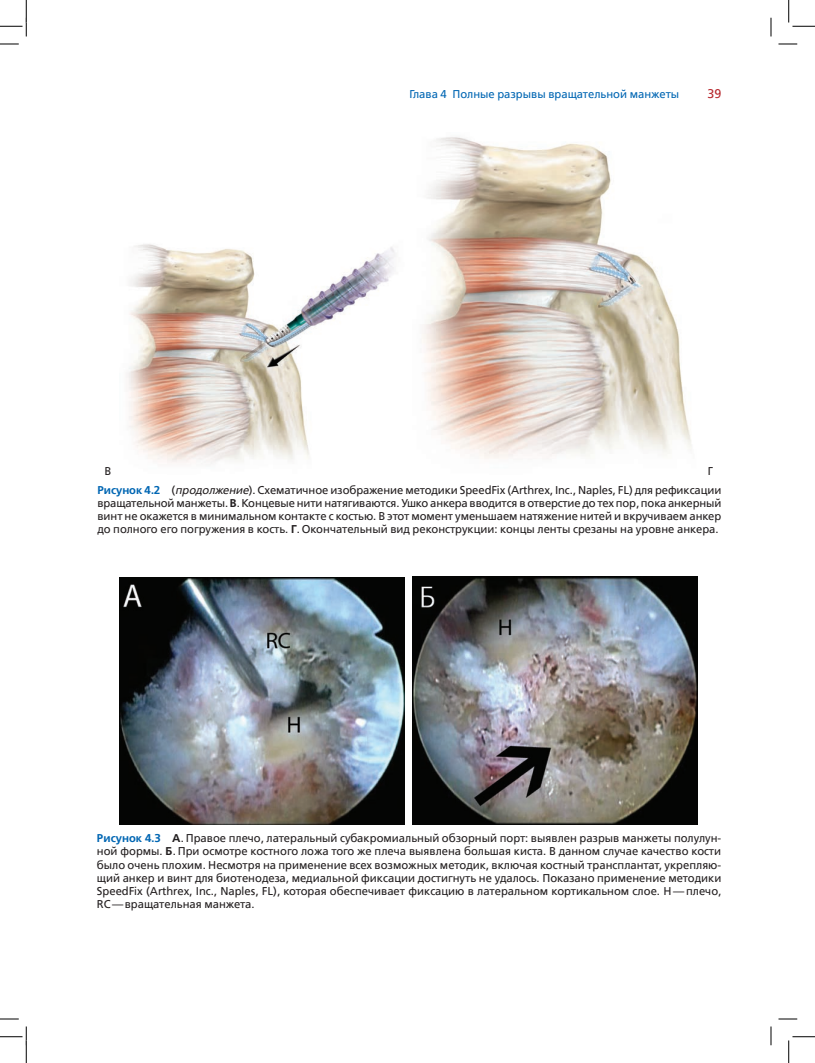
<style>
.page{position:relative;width:815px;height:1063px;background:#fff}
.page>*{position:absolute;margin:0;border:0;box-sizing:border-box;transform-origin:0 0}
.t1{font:12.5px "Free Set C";color:#b7282e}
.t2{font:11.25px/13.1px "Free Set C";color:#231f20;text-align:justify}
.t3{font:11.25px "Free Set C";color:#0166b3}
.s1{font-weight:700;color:#0166b3}
.s2{font-style:italic}
.s3{font-weight:700}
</style>
<div class="page">
<img style="left:127px;top:244px;width:268px;height:220px">
<img style="left:422px;top:137px;width:270px;height:322px">
<img style="left:119px;top:577px;width:285px;height:247px">
<img style="left:412px;top:577px;width:285px;height:247px">
<svg style="left:0;top:43px;width:19px;height:2px"></svg>
<svg style="left:778px;top:43px;width:19px;height:2px"></svg>
<svg style="left:0;top:1018px;width:19px;height:1px"></svg>
<svg style="left:778px;top:1018px;width:19px;height:1px"></svg>
<svg style="left:770px;top:18px;width:1px;height:18px"></svg>
<svg style="left:770px;top:1026px;width:1px;height:19px"></svg>
<svg style="left:0;top:0;width:27px;height:36px"></svg>
<svg style="left:0;top:1026px;width:27px;height:36px"></svg>
<svg style="left:788px;top:0;width:26px;height:27px"></svg>
<svg style="left:788px;top:1036px;width:26px;height:26px"></svg>
<p class="t3" style="left:409px;top:88px;width:271px">Глава 4 Полные разрывы вращательной манжеты</p>
<p class="t1" style="left:707px;top:87px;width:15px">39</p>
<p class="t2" style="left:97px;top:461px;width:625px;line-height:19.1px;text-indent:610px">Г<br><span class="s1">Рисунок 4.2</span> (<span class="s2">продолжение</span>). Схематичное изображение методики SpeedFix (Arthrex, Inc., Naples, FL) для рефиксации</p>
<p class="t2" style="left:97px;top:496px;width:625px">вращательной манжеты. <span class="s3">В</span>. Концевые нити натягиваются. Ушко анкера вводится в отверстие до тех пор, пока анкерный винт не окажется в минимальном контакте с костью. В этот момент уменьшаем натяжение нитей и вкручиваем анкер до полного его погружения в кость. <span class="s3">Г</span>. Окончательный вид реконструкции: концы ленты срезаны на уровне анкера.</p>
<p class="t2" style="left:104px;top:464px;width:8px">В</p>
<p class="t2" style="left:97px;top:831px;width:625px"><span class="s1">Рисунок 4.3</span> <span class="s3">А</span>. Правое плечо, латеральный субакромиальный обзорный порт: выявлен разрыв манжеты полулун&shy;ной формы. <span class="s3">Б</span>. При осмотре костного ложа того же плеча выявлена большая киста. В данном случае качество кости было очень плохим. Несмотря на применение всех возможных методик, включая костный трансплантат, укрепляю&shy;щий анкер и винт для биотенодеза, медиальной фиксации достигнуть не удалось. Показано применение методики SpeedFix (Arthrex, Inc., Naples, FL), которая обеспечивает фиксацию в латеральном кортикальном слое. Н—плечо, RC—вращательная манжета.</p>
</div>
